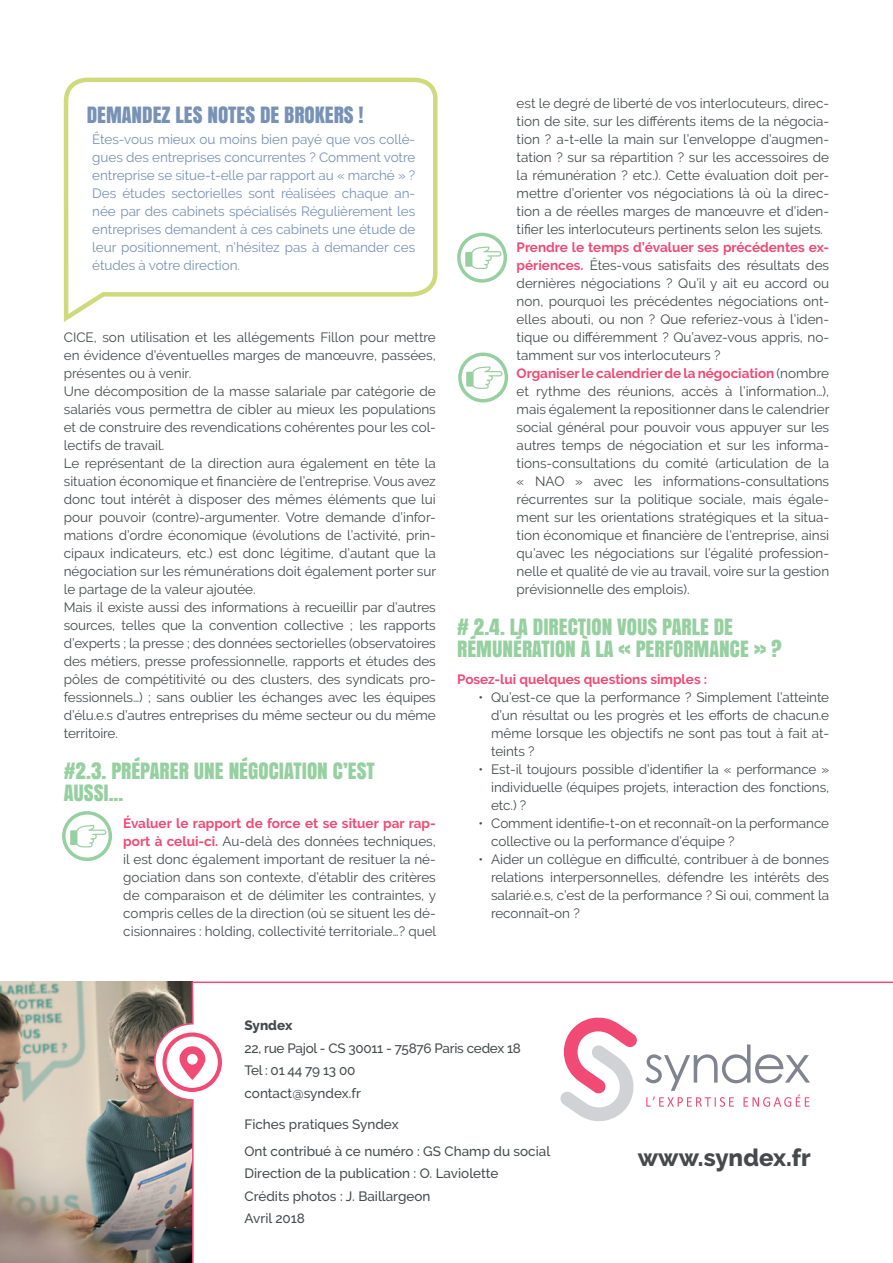
<style>
.page{position:relative;width:893px;height:1263px;background:#fff}
.page>*{position:absolute;margin:0;border:0;box-sizing:border-box;transform-origin:0 0}
.t1{font:800 24px "Raleway";color:#464a4c}
.t2{font:21px/22.5px "Anton";color:#96d0a0}
.t3{font:21px "Anton";color:#7892b5}
.t4{font:13.5px/18px "Raleway";color:#464a4c;text-align:justify}
.t5{font:13.5px/18px "Raleway";letter-spacing:-.005em;color:#7892b5;text-align:justify}
.t6{font:500 13.5px/22.5px "Raleway";color:#464a4c}
.t7{font:500 13.5px/22.5px "Raleway";letter-spacing:-.02em;color:#464a4c}
.t8{font:700 13.5px "Raleway";color:#f04a75}
.t9{font:800 13.5px "Raleway";color:#464a4c}
.s1{font-weight:700;color:#f04a75}
</style>
<div class="page">
<img style="left:0;top:982px;width:153px;height:281px">
<svg style="left:153px;top:981px;width:740px;height:282px"></svg>
<svg style="left:162px;top:1032px;width:60px;height:60px"></svg>
<svg style="left:559px;top:1016px;width:79px;height:105px"></svg>
<svg style="left:645px;top:1044px;width:165px;height:63px"></svg>
<svg style="left:63px;top:77px;width:375px;height:245px"></svg>
<svg style="left:62px;top:811px;width:50px;height:50px"></svg>
<svg style="left:457px;top:233px;width:50px;height:50px"></svg>
<svg style="left:458px;top:352px;width:50px;height:50px"></svg>
<h2 class="t3" style="left:87px;top:98px;width:279px">DEMANDEZ LES NOTES DE BROKERS !</h2>
<p class="t5" style="left:92px;top:130px;width:324px">Êtes-vous mieux ou moins bien payé que vos collè&shy;gues des entreprises concurrentes ? Comment votre entreprise se situe-t-elle par rapport au « marché » ?<br>Des études sectorielles sont réalisées chaque an&shy;née par des cabinets spécialisés Régulièrement les entreprises demandent à ces cabinets une étude de leur positionnement, n’hésitez pas à demander ces études à votre direction.</p>
<p class="t4" style="left:64px;top:328px;width:374px;text-align:left">CICE, son utilisation et les allégements Fillon pour mettre en évidence d’éventuelles marges de manœuvre, passées, présentes ou à venir.<br>Une décomposition de la masse salariale par catégorie de salariés vous permettra de cibler au mieux les populations et de construire des revendications cohérentes pour les col&shy;lectifs de travail.<br>Le représentant de la direction aura également en tête la situation économique et financière de l’entreprise. Vous avez donc tout intérêt à disposer des mêmes éléments que lui pour pouvoir (contre)-argumenter. Votre demande d’infor&shy;mations d’ordre économique (évolutions de l’activité, prin&shy;cipaux indicateurs, etc.) est donc légitime, d’autant que la négociation sur les rémunérations doit également porter sur le partage de la valeur ajoutée.<br>Mais il existe aussi des informations à recueillir par d’autres sources, telles que la convention collective ; les rapports d’experts ; la presse ; des données sectorielles (observatoires des métiers, presse professionnelle, rapports et études des pôles de compétitivité ou des clusters, des syndicats pro&shy;fessionnels…) ; sans oublier les échanges avec les équipes d’élu.e.s d’autres entreprises du même secteur ou du même territoire.</p>
<h2 class="t2" style="left:64px;top:758px;width:312px">#2.3. PRÉPARER UNE NÉGOCIATION C’EST<br>AUSSI...</h2>
<p class="t4" style="left:123px;top:814px;width:314px"><span class="s1">Évaluer le rapport de force et se situer par rap&shy;port à celui-ci.</span> Au-delà des données techniques, il est donc également important de resituer la né&shy;gociation dans son contexte, d’établir des critères de comparaison et de délimiter les contraintes, y compris celles de la direction (où se situent les dé&shy;cisionnaires : holding, collectivité territoriale…? quel</p>
<p class="t4" style="left:517px;top:94px;width:314px">est le degré de liberté de vos interlocuteurs, direc&shy;tion de site, sur les différents items de la négocia&shy;tion ? a-t-elle la main sur l’enveloppe d’augmen&shy;tation ? sur sa répartition ? sur les accessoires de la rémunération ? etc.). Cette évaluation doit per&shy;mettre d’orienter vos négociations là où la direc&shy;tion a de réelles marges de manœuvre et d’iden&shy;tifier les interlocuteurs pertinents selon les sujets.</p>
<p class="t4" style="left:517px;top:238px;width:314px;text-align:left"><span class="s1">Prendre le temps d’évaluer ses précédentes ex&shy;périences.</span> Êtes-vous satisfaits des résultats des dernières négociations ? Qu’il y ait eu accord ou non, pourquoi les précédentes négociations ont&shy;elles abouti, ou non ? Que referiez-vous à l’iden&shy;tique ou différemment ? Qu’avez-vous appris, no&shy;tamment sur vos interlocuteurs ?<br><span class="s1">Organiser le calendrier de la négociation</span> (nombre et rythme des réunions, accès à l’information…), mais également la repositionner dans le calendrier social général pour pouvoir vous appuyer sur les autres temps de négociation et sur les informa&shy;tions-consultations du comité (articulation de la « NAO » avec les informations-consultations récurrentes sur la politique sociale, mais égale&shy;ment sur les orientations stratégiques et la situa&shy;tion économique et financière de l’entreprise, ainsi qu’avec les négociations sur l’égalité profession&shy;nelle et qualité de vie au travail, voire sur la gestion prévisionnelle des emplois).</p>
<h2 class="t2" style="left:457px;top:614px;width:326px"># 2.4. LA DIRECTION VOUS PARLE DE<br>RÉMUNÉRATION À LA « PERFORMANCE » ?</h2>
<p class="t8" style="left:457px;top:672px;width:252px">Posez-lui quelques questions simples :</p>
<p class="t4" style="left:491px;top:688px;width:340px;text-indent:-13px">• Qu’est-ce que la performance ? Simplement l’atteinte d’un résultat ou les progrès et les efforts de chacun.e même lorsque les objectifs ne sont pas tout à fait at&shy;teints ?</p>
<p class="t4" style="left:491px;top:760px;width:340px;text-indent:-13px">• Est-il toujours possible d’identifier la « performance » individuelle (équipes projets, interaction des fonctions, etc.) ?</p>
<p class="t4" style="left:491px;top:814px;width:340px;text-indent:-13px">• Comment identifie-t-on et reconnaît-on la performance collective ou la performance d’équipe ?</p>
<p class="t4" style="left:491px;top:850px;width:340px;text-indent:-13px">• Aider un collègue en difficulté, contribuer à de bonnes relations interpersonnelles, défendre les intérêts des salarié.e.s, c’est de la performance ? Si oui, comment la reconnaît-on ?</p>
<p class="t9" style="left:244px;top:1018px;width:49px">Syndex</p>
<p class="t7" style="left:244px;top:1037px;width:278px">22, rue Pajol - CS 30011 - 75876 Paris cedex 18<br>Tel : 01 44 79 13 00<br>contact@syndex.fr</p>
<p class="t6" style="left:244px;top:1111px;width:307px;line-height:26.7px">Fiches pratiques Syndex<br>Ont contribué à ce numéro : GS Champ du social</p>
<p class="t6" style="left:244px;top:1162px;width:255px">Direction de la publication : O. Laviolette<br>Crédits photos : J. Baillargeon<br>Avril 2018</p>
<h1 class="t1" style="left:638px;top:1144px;width:174px">www.syndex.fr</h1>
</div>
